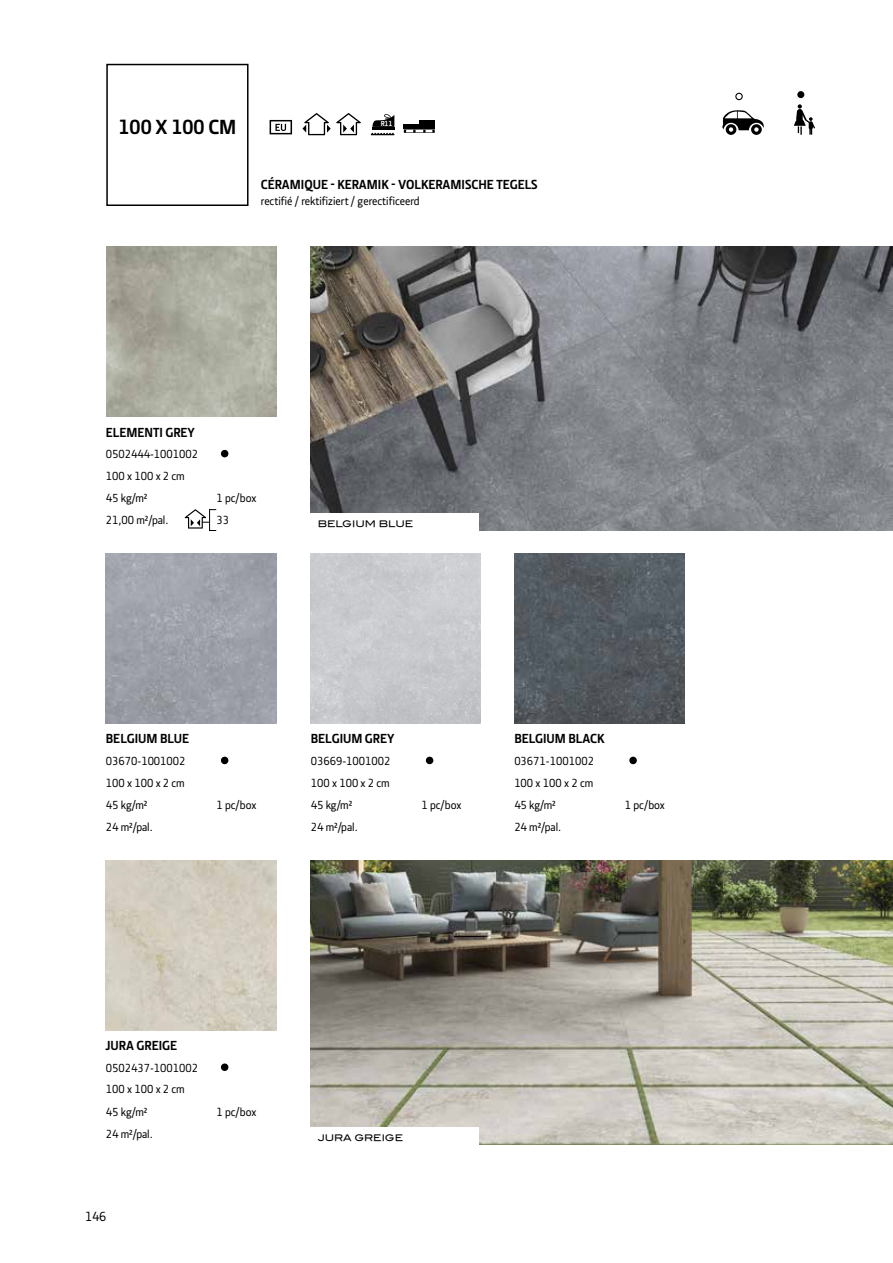
<style>
.page{position:relative;width:893px;height:1263px;background:#fff}
.page>*{position:absolute;margin:0;border:0;box-sizing:border-box;transform-origin:0 0}
.t1{font:700 21px "Section";color:#000}
.t2{font:700 13.5px "Section";color:#000}
.t3{font:500 13.5px "Section";color:#000}
.t4{font:500 12px/21.9px "Section";color:#000;text-align:justify}
.t5{font:9px "Blair Md ITCTT Medium";color:#000}
.t6{font:700 7.5px "Section";color:#fff}
</style>
<div class="page">
<svg style="left:270px;top:120px;width:22px;height:14px"></svg>
<div style="left:106px;top:64px;width:143px;height:142px;border:2px solid #000"></div>
<div style="left:221px;top:450px;width:7px;height:7px;border:2px solid #000;border-radius:50%"></div>
<div style="left:221px;top:1063px;width:7px;height:8px;border:2px solid #000;border-radius:50%"></div>
<div style="left:221px;top:757px;width:7px;height:7px;border:2px solid #000;border-radius:50%"></div>
<div style="left:426px;top:757px;width:7px;height:7px;border:2px solid #000;border-radius:50%"></div>
<div style="left:629px;top:757px;width:8px;height:7px;border:2px solid #000;border-radius:50%"></div>
<img style="left:310px;top:247px;width:583px;height:284px">
<svg style="left:794px;top:104px;width:21px;height:31px"></svg>
<div style="left:797px;top:91px;width:7px;height:7px;background:#000;border-radius:50%"></div>
<svg style="left:722px;top:110px;width:42px;height:25px"></svg>
<div style="left:735px;top:93px;width:8px;height:7px;border:1px solid #000;border-radius:50%"></div>
<img style="left:311px;top:860px;width:582px;height:284px">
<img style="left:514px;top:553px;width:170px;height:170px">
<img style="left:311px;top:553px;width:170px;height:170px">
<div style="left:209px;top:509px;width:7px;height:22px;border:1px solid #000"></div>
<svg style="left:185px;top:509px;width:24px;height:20px"></svg>
<svg style="left:302px;top:113px;width:59px;height:22px"></svg>
<hr style="left:372px;top:128px;width:22px;height:2px;background:#000">
<svg style="left:371px;top:133px;width:23px;height:2px"></svg>
<svg style="left:372px;top:114px;width:22px;height:13px"></svg>
<svg style="left:404px;top:120px;width:31px;height:13px"></svg>
<div style="left:309px;top:513px;width:169px;height:20px;background:#fff"></div>
<div style="left:309px;top:1127px;width:169px;height:19px;background:#fff"></div>
<img style="left:106px;top:553px;width:170px;height:170px">
<img style="left:106px;top:860px;width:170px;height:170px">
<h1 class="t1" style="left:119px;top:114px;width:119px">100 X 100 CM</h1>
<p class="t6" style="left:381px;top:119px;width:13px">R11</p>
<p class="t2" style="left:261px;top:176px;width:278px">CÉRAMIQUE - KERAMIK - VOLKERAMISCHE TEGELS</p>
<p class="t4" style="left:261px;top:190px;width:160px">rectifié / rektifiziert / gerectificeerd</p>
<p class="t2" style="left:106px;top:424px;width:91px">ELEMENTI GREY</p>
<p class="t4" style="left:106px;top:443px;width:94px;text-align:left">0502444-1001002<br>100 x 100 x 2 cm<br>45 kg/m²</p>
<p class="t4" style="left:216px;top:487px;width:41px">1 pc/box</p>
<p class="t4" style="left:106px;top:509px;width:64px">21,00 m²/pal.</p>
<p class="t4" style="left:216px;top:509px;width:14px">33</p>
<p class="t5" style="left:318px;top:519px;width:97px">BELGIUM BLUE</p>
<p class="t2" style="left:106px;top:730px;width:85px">BELGIUM BLUE</p>
<p class="t4" style="left:106px;top:750px;width:81px">03670-1001002<br>100 x 100 x 2 cm 45 kg/m²</p>
<p class="t4" style="left:106px;top:816px;width:48px">24 m²/pal.</p>
<p class="t4" style="left:216px;top:794px;width:41px">1 pc/box</p>
<p class="t2" style="left:311px;top:730px;width:85px">BELGIUM GREY</p>
<p class="t4" style="left:311px;top:750px;width:81px">03669-1001002<br>100 x 100 x 2 cm 45 kg/m²</p>
<p class="t4" style="left:311px;top:816px;width:48px">24 m²/pal.</p>
<p class="t4" style="left:421px;top:794px;width:41px">1 pc/box</p>
<p class="t2" style="left:514px;top:730px;width:92px">BELGIUM BLACK</p>
<p class="t4" style="left:514px;top:750px;width:81px">03671-1001002<br>100 x 100 x 2 cm 45 kg/m²</p>
<p class="t4" style="left:514px;top:816px;width:48px">24 m²/pal.</p>
<p class="t4" style="left:625px;top:794px;width:41px">1 pc/box</p>
<p class="t2" style="left:106px;top:1037px;width:73px">JURA GREIGE</p>
<p class="t4" style="left:106px;top:1057px;width:94px;text-align:left">0502437-1001002<br>100 x 100 x 2 cm<br>45 kg/m²</p>
<p class="t4" style="left:106px;top:1123px;width:48px">24 m²/pal.</p>
<p class="t4" style="left:216px;top:1101px;width:41px">1 pc/box</p>
<p class="t3" style="left:85px;top:1208px;width:23px">146</p>
<p class="t5" style="left:318px;top:1132px;width:87px">JURA GREIGE</p>
</div>
